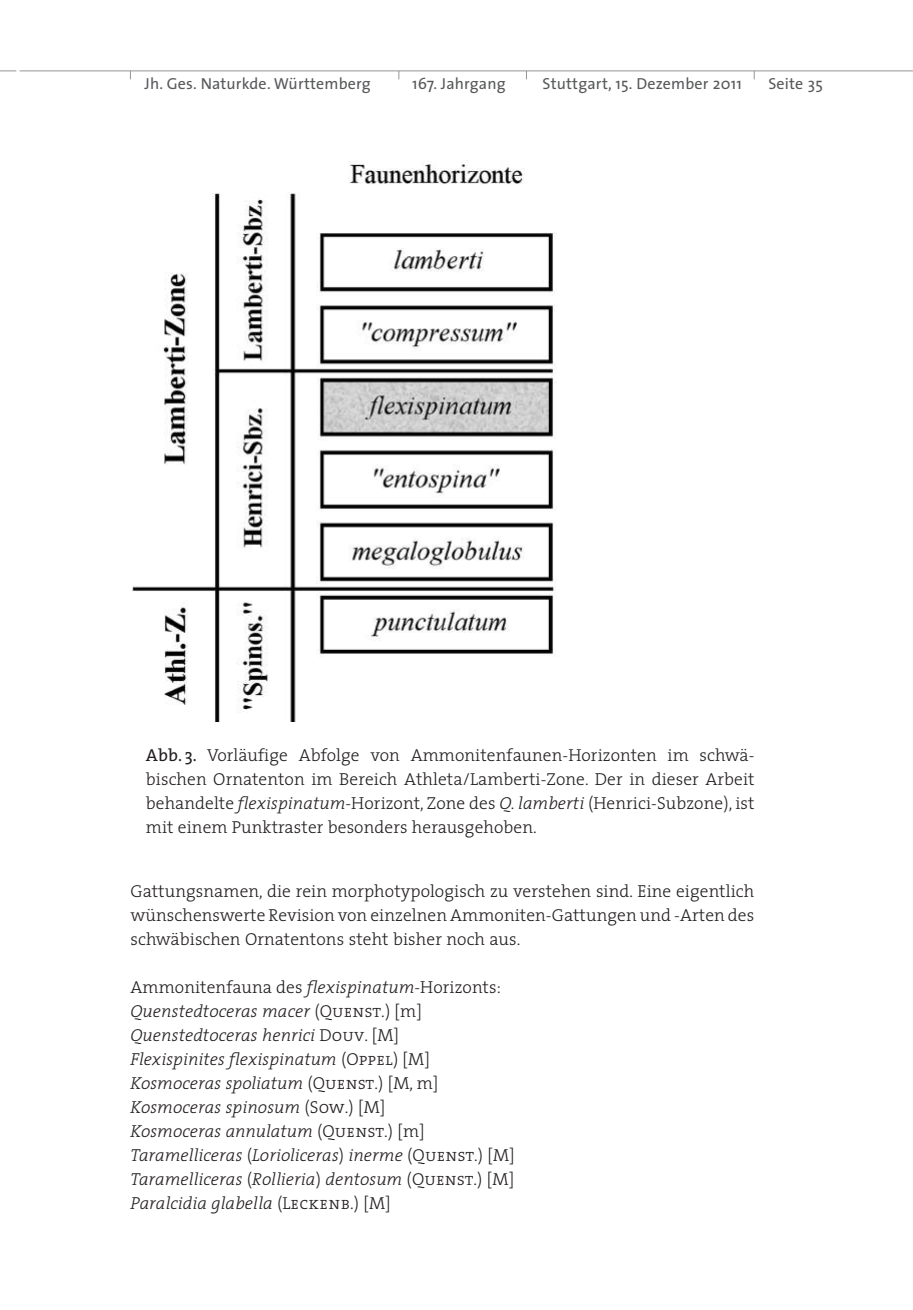
<style>
.page{position:relative;width:913px;height:1310px;background:#fff}
.page>*{position:absolute;margin:0;border:0;box-sizing:border-box;transform-origin:0 0}
.t1{font:300 17.4px/24px "The Serif";letter-spacing:.005em;color:#231f20;text-align:justify}
.t2{font:italic 300 17.4px/24px "The Serif";letter-spacing:.005em;color:#231f20}
.t3{font:16px "The Sans";letter-spacing:.01em;color:#57585a}
.s1{font-weight:400}
.s2{font-style:italic}
.s3{font-style:normal}
.s4{font-family:"The Serif Light Caps";font-weight:400;font-style:normal}
</style>
<div class="page">
<svg style="left:0;top:70px;width:16px;height:1px"></svg>
<hr style="left:20px;top:70px;width:893px;height:1px;background:#939598">
<img style="left:132px;top:160px;width:425px;height:561px">
<p class="t3" style="left:145px;top:70px;width:228px">Jh. Ges. Naturkde. Württemberg</p>
<p class="t3" style="left:412px;top:70px;width:95px">167. Jahrgang</p>
<p class="t3" style="left:542px;top:70px;width:201px">Stuttgart, 15. Dezember 2011</p>
<p class="t3" style="left:768px;top:70px;width:56px">Seite 35</p>
<p class="t1" style="left:146px;top:742px;width:610px"><span class="s1">Abb. 3.</span> Vorläufige Abfolge von Ammonitenfaunen-Horizonten im schwä&shy;bischen Ornatenton im Bereich Athleta/Lamberti-Zone. Der in dieser Arbeit behandelte <span class="s2">flexispinatum</span>-Horizont, Zone des <span class="s2">Q. lamberti</span> (Henrici-Subzone), ist mit einem Punktraster besonders herausgehoben.</p>
<p class="t1" style="left:130px;top:879px;width:625px">Gattungsnamen, die rein morphotypologisch zu verstehen sind. Eine eigentlich wünschenswerte Revision von einzelnen Ammoniten-Gattungen und -Arten des schwäbischen Ornatentons steht bisher noch aus.</p>
<p class="t2" style="left:130px;top:975px;width:386px"><span class="s3">Ammonitenfauna des</span> flexispinatum<span class="s3">-Horizonts:<br></span>Quenstedtoceras macer <span class="s3">(</span><span class="s4">Quenst</span><span class="s3">.) [m] </span>Quenstedtoceras henrici <span class="s4">Douv</span><span class="s3">. [M]<br></span>Flexispinites flexispinatum <span class="s3">(</span><span class="s4">Oppel</span><span class="s3">) [M] </span>Kosmoceras spoliatum <span class="s3">(</span><span class="s4">Quenst</span><span class="s3">.) [M, m] </span>Kosmoceras spinosum <span class="s3">(</span><span class="s4">Sow</span><span class="s3">.) [M]<br></span>Kosmoceras annulatum <span class="s3">(</span><span class="s4">Quenst</span><span class="s3">.) [m] </span>Taramelliceras <span class="s3">(</span>Lorioliceras<span class="s3">)</span> inerme <span class="s3">(</span><span class="s4">Quenst</span><span class="s3">.) [M] </span>Taramelliceras <span class="s3">(</span>Rollieria<span class="s3">)</span> dentosum <span class="s3">(</span><span class="s4">Quenst</span><span class="s3">.) [M] </span>Paralcidia glabella <span class="s3">(</span><span class="s4">Leckenb</span><span class="s3">.) [M]</span></p>
</div>
